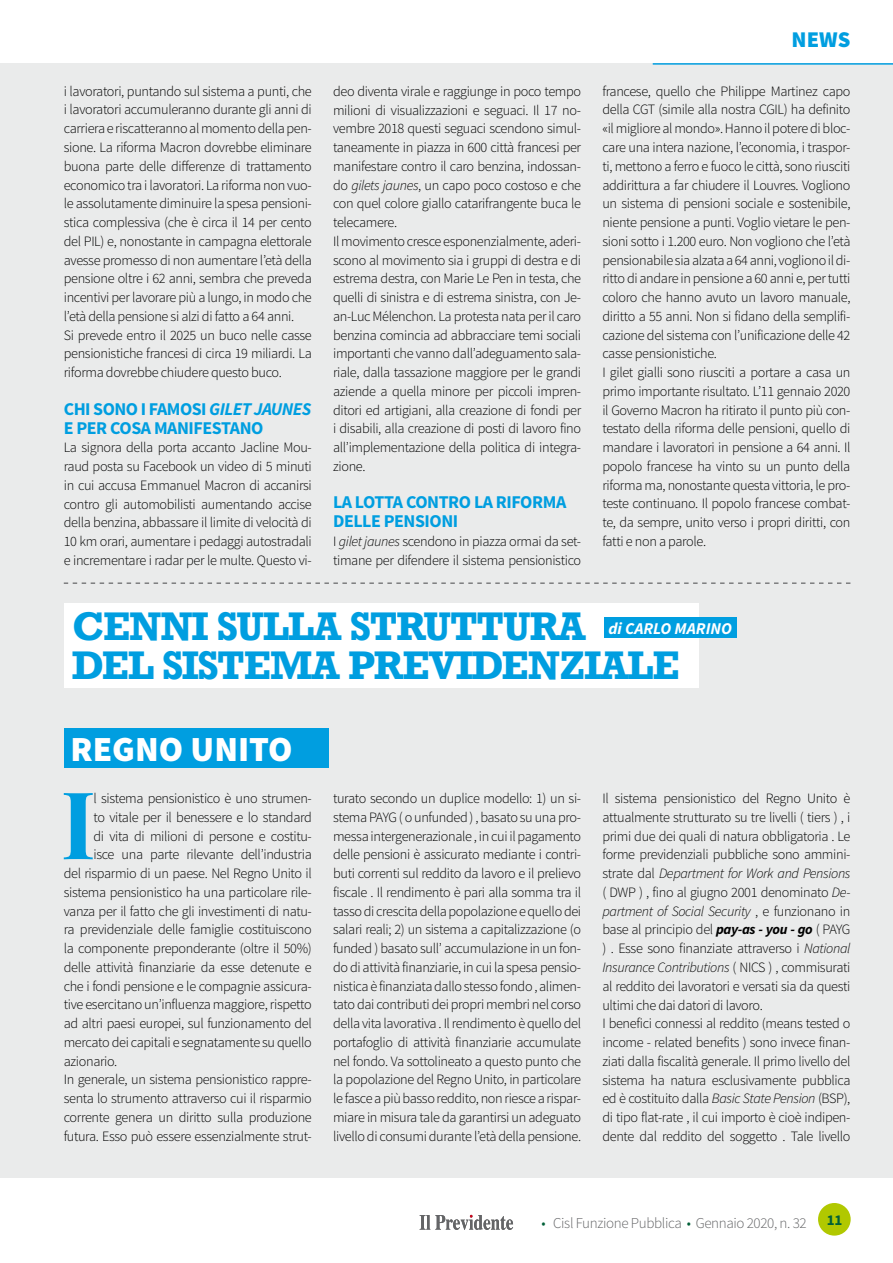
<style>
.page{position:relative;width:893px;height:1263px;background:#fff}
.page>*{position:absolute;margin:0;border:0;box-sizing:border-box;transform-origin:0 0}
.t1{font:700 93.6px "Playfair Display";color:#009ee0}
.t2{font:700 37.5px/39px "Rockwell";letter-spacing:-.025em;color:#009ee0}
.t3{font:900 35.25px "Source Sans Pro";color:#fff}
.t4{font:900 22.5px "Source Sans Pro";color:#009ee0}
.t5{font:700 18px/18.9px "Source Sans Pro";letter-spacing:-.025em;color:#009ee0}
.t6{font:italic 700 16.5px "Source Sans Pro";color:#fff}
.t7{font:300 15px "Source Sans Pro";letter-spacing:-.025em;color:#646567}
.t8{font:700 15px "Source Sans Pro";color:#006038}
.t9{font:300 14.25px/18.8px "Source Sans Pro";letter-spacing:-.025em;color:#000}
.s1{font-style:italic}
.s2{font-weight:700;font-style:italic}
.s3{color:#006038}
</style>
<div class="page">
<svg style="left:420px;top:1215px;width:93px;height:15px"></svg>
<div style="left:818px;top:1203px;width:33px;height:32px;background:#b1c800;border-radius:50%"></div>
<div style="left:0;top:64px;width:893px;height:1114px;background:#eaebeb"></div>
<hr style="left:653px;top:63px;width:240px;height:2px;background:#009ee0">
<div style="left:64px;top:603px;width:635px;height:84px;background:#fff"></div>
<div style="left:64px;top:728px;width:264px;height:40px;background:#009ee0"></div>
<div style="left:604px;top:617px;width:132px;height:21px;background:#009ee0"></div>
<svg style="left:64px;top:583px;width:786px;height:1px"></svg>
<p class="t9" style="left:64px;top:82px;width:250px">i lavoratori, puntando sul sistema a punti, che i lavoratori accumuleranno durante gli anni di carriera e riscatteranno al momento della pen&shy;sione. La riforma Macron dovrebbe eliminare buona parte delle differenze di trattamento economico tra i lavoratori. La riforma non vuo&shy;le assolutamente diminuire la spesa pensioni&shy;stica complessiva (che è circa il 14 per cento del PIL) e, nonostante in campagna elettorale avesse promesso di non aumentare l’età della pensione oltre i 62 anni, sembra che preveda incentivi per lavorare più a lungo, in modo che l’età della pensione si alzi di fatto a 64 anni.<br>Si prevede entro il 2025 un buco nelle casse pensionistiche francesi di circa 19 miliardi. La riforma dovrebbe chiudere questo buco.</p>
<p class="t5" style="left:64px;top:400px;width:249px">CHI SONO I FAMOSI <span class="s1">GILET JAUNES<br></span>E PER COSA MANIFESTANO</p>
<p class="t9" style="left:64px;top:438px;width:250px;text-align:justify">La signora della porta accanto Jacline Mou&shy;raud posta su Facebook un video di 5 minuti in cui accusa Emmanuel Macron di accanirsi contro gli automobilisti aumentando accise della benzina, abbassare il limite di velocità di 10 km orari, aumentare i pedaggi autostradali e incrementare i radar per le multe. Questo vi-</p>
<p class="t9" style="left:333px;top:82px;width:250px">deo diventa virale e raggiunge in poco tempo milioni di visualizzazioni e seguaci. Il 17 no&shy;vembre 2018 questi seguaci scendono simul&shy;taneamente in piazza in 600 città francesi per manifestare contro il caro benzina, indossan&shy;do <span class="s1">gilets jaunes</span>, un capo poco costoso e che con quel colore giallo catarifrangente buca le telecamere.<br>Il movimento cresce esponenzialmente, aderi&shy;scono al movimento sia i gruppi di destra e di estrema destra, con Marie Le Pen in testa, che quelli di sinistra e di estrema sinistra, con Je&shy;an-Luc Mélenchon. La protesta nata per il caro benzina comincia ad abbracciare temi sociali importanti che vanno dall’adeguamento sala&shy;riale, dalla tassazione maggiore per le grandi aziende a quella minore per piccoli impren&shy;ditori ed artigiani, alla creazione di fondi per i disabili, alla creazione di posti di lavoro fino all’implementazione della politica di integra&shy;zione.</p>
<p class="t5" style="left:333px;top:494px;width:235px">LA LOTTA CONTRO LA RIFORMA<br>DELLE PENSIONI</p>
<p class="t9" style="left:333px;top:532px;width:250px">I <span class="s1">gilet jaunes</span> scendono in piazza ormai da set&shy;timane per difendere il sistema pensionistico</p>
<h3 class="t4" style="left:792px;top:25px;width:60px">NEWS</h3>
<p class="t9" style="left:602px;top:82px;width:250px">francese, quello che Philippe Martinez capo della CGT (simile alla nostra CGIL) ha definito «il migliore al mondo». Hanno il potere di bloc&shy;care una intera nazione, l’economia, i traspor&shy;ti, mettono a ferro e fuoco le città, sono riusciti addirittura a far chiudere il Louvres. Vogliono un sistema di pensioni sociale e sostenibile, niente pensione a punti. Voglio vietare le pen&shy;sioni sotto i 1.200 euro. Non vogliono che l’età pensionabile sia alzata a 64 anni, vogliono il di&shy;ritto di andare in pensione a 60 anni e, per tutti coloro che hanno avuto un lavoro manuale, diritto a 55 anni. Non si fidano della semplifi&shy;cazione del sistema con l’unificazione delle 42 casse pensionistiche.<br>I gilet gialli sono riusciti a portare a casa un primo importante risultato. L’11 gennaio 2020 il Governo Macron ha ritirato il punto più con&shy;testato della riforma delle pensioni, quello di mandare i lavoratori in pensione a 64 anni. Il popolo francese ha vinto su un punto della riforma ma, nonostante questa vittoria, le pro&shy;teste continuano. Il popolo francese combat&shy;te, da sempre, unito verso i propri diritti, con fatti e non a parole.</p>
<h2 class="t2" style="left:72px;top:606px;width:609px">CENNI SULLA STRUTTURA<br>DEL SISTEMA PREVIDENZIALE</h2>
<p class="t6" style="left:608px;top:618px;width:125px">di CARLO MARINO</p>
<h3 class="t3" style="left:70px;top:726px;width:224px">REGNO UNITO</h3>
<h1 class="t1" style="left:61px;top:765px;width:37px">I</h1>
<p class="t9" style="left:93px;top:789px;width:220px">l sistema pensionistico è uno strumen-</p>
<p class="t9" style="left:93px;top:808px;width:220px">to vitale per il benessere e lo standard</p>
<p class="t9" style="left:93px;top:826px;width:220px">di vita di milioni di persone e costitu-</p>
<p class="t9" style="left:93px;top:845px;width:220px">isce una parte rilevante dell’industria</p>
<p class="t9" style="left:64px;top:864px;width:250px">del risparmio di un paese. Nel Regno Unito il</p>
<p class="t9" style="left:64px;top:883px;width:250px">sistema pensionistico ha una particolare rile-</p>
<p class="t9" style="left:64px;top:901px;width:250px">vanza per il fatto che gli investimenti di natu-</p>
<p class="t9" style="left:64px;top:920px;width:250px">ra previdenziale delle famiglie costituiscono</p>
<p class="t9" style="left:64px;top:939px;width:250px">la componente preponderante (oltre il 50%)</p>
<p class="t9" style="left:64px;top:958px;width:250px">delle attività finanziarie da esse detenute e</p>
<p class="t9" style="left:64px;top:976px;width:250px">che i fondi pensione e le compagnie assicura-</p>
<p class="t9" style="left:64px;top:995px;width:250px">tive esercitano un’influenza maggiore, rispetto</p>
<p class="t9" style="left:64px;top:1014px;width:250px">ad altri paesi europei, sul funzionamento del</p>
<p class="t9" style="left:64px;top:1033px;width:250px">mercato dei capitali e segnatamente su quello</p>
<p class="t9" style="left:64px;top:1051px;width:55px">azionario.</p>
<p class="t9" style="left:64px;top:1070px;width:250px">In generale, un sistema pensionistico rappre-</p>
<p class="t9" style="left:64px;top:1089px;width:250px">senta lo strumento attraverso cui il risparmio</p>
<p class="t9" style="left:64px;top:1108px;width:250px">corrente genera un diritto sulla produzione</p>
<p class="t9" style="left:64px;top:1127px;width:250px">futura. Esso può essere essenzialmente strut-</p>
<p class="t9" style="left:333px;top:789px;width:250px;text-align:justify">turato secondo un duplice modello: 1) un si&shy;stema PAYG ( o unfunded ) , basato su una pro&shy;messa intergenerazionale , in cui il pagamento delle pensioni è assicurato mediante i contri&shy;buti correnti sul reddito da lavoro e il prelievo fiscale . Il rendimento è pari alla somma tra il tasso di crescita della popolazione e quello dei salari reali; 2) un sistema a capitalizzazione (o funded ) basato sull’ accumulazione in un fon&shy;do di attività finanziarie, in cui la spesa pensio&shy;nistica è finanziata dallo stesso fondo , alimen&shy;tato dai contributi dei propri membri nel corso della vita lavorativa . Il rendimento è quello del portafoglio di attività finanziarie accumulate nel fondo. Va sottolineato a questo punto che la popolazione del Regno Unito, in particolare le fasce a più basso reddito, non riesce a rispar&shy;miare in misura tale da garantirsi un adeguato livello di consumi durante l’età della pensione.</p>
<p class="t9" style="left:602px;top:789px;width:250px">Il sistema pensionistico del Regno Unito è attualmente strutturato su tre livelli ( tiers ) , i primi due dei quali di natura obbligatoria . Le forme previdenziali pubbliche sono ammini&shy;strate dal <span class="s1">Department for Work and Pensions </span>( DWP ) , fino al giugno 2001 denominato <span class="s1">De&shy;partment of Social Security</span> , e funzionano in base al principio del <span class="s2">pay-as - you - go</span> ( PAYG ) . Esse sono finanziate attraverso i <span class="s1">National Insurance Contributions</span> ( NICS ) , commisurati al reddito dei lavoratori e versati sia da questi ultimi che dai datori di lavoro.<br>I benefici connessi al reddito (means tested o income - related benefits ) sono invece finan&shy;ziati dalla fiscalità generale. Il primo livello del sistema ha natura esclusivamente pubblica ed è costituito dalla <span class="s1">Basic State Pension</span> (BSP), di tipo flat-rate , il cui importo è cioè indipen&shy;dente dal reddito del soggetto . Tale livello</p>
<p class="t7" style="left:542px;top:1214px;width:267px"><span class="s3">•</span> Cisl Funzione Pubblica <span class="s3">•</span> Gennaio 2020, n. 32</p>
<p class="t8" style="left:827px;top:1210px;width:17px">11</p>
</div>
